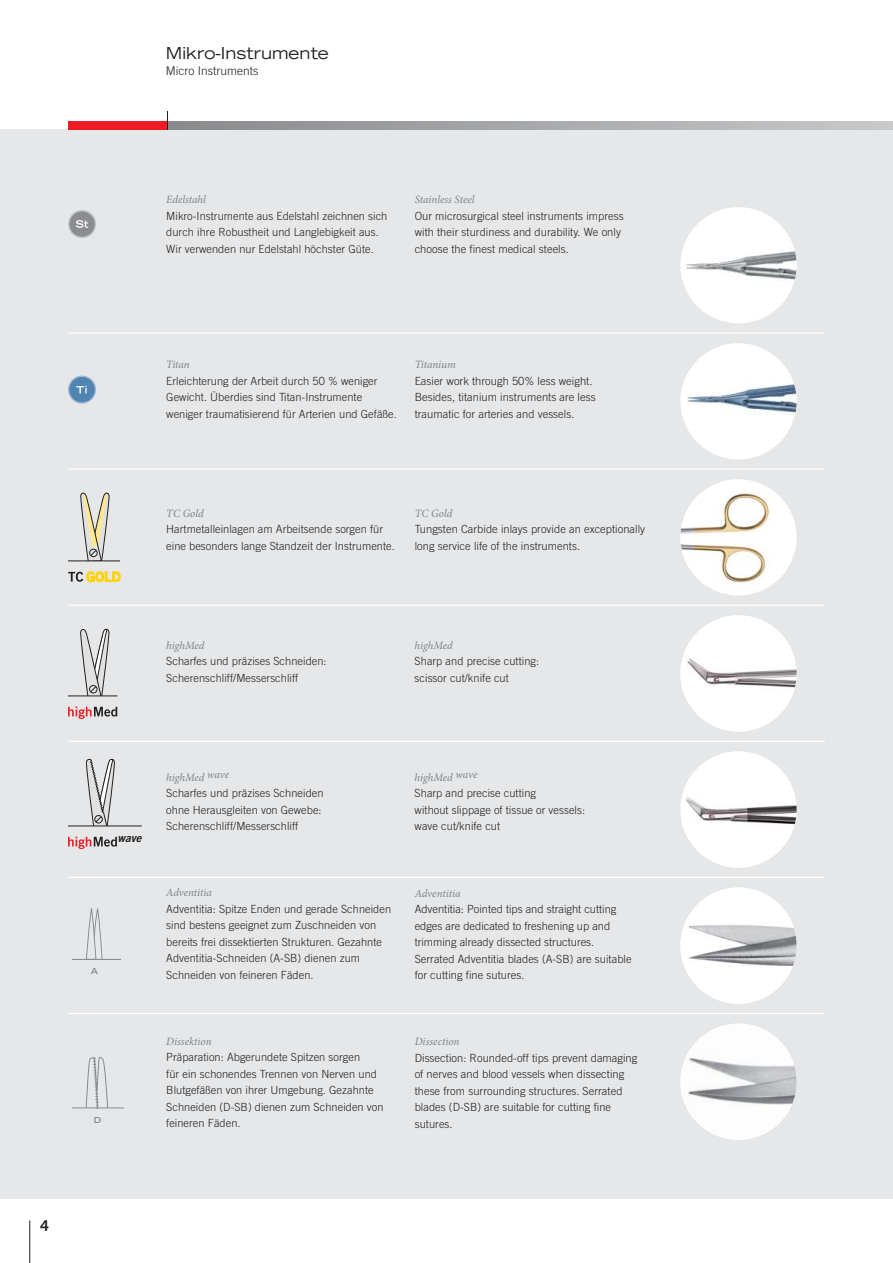
<style>
.page{position:relative;width:893px;height:1263px;background:#fff}
.page>*{position:absolute;margin:0;border:0;box-sizing:border-box;transform-origin:0 0}
.t1{font:expanded 16.5px "Trade Gothic LH";color:#231f20}
.t2{font:700 15px "Trade Gothic";color:#231f20}
.t3{font:300 12px "Trade Gothic";color:#231f20}
.t4{font:italic 11.55px "Trade Gothic Bold Two";color:#231f20}
.t5{font:300 11.25px/16.5px "Trade Gothic";letter-spacing:.005em;color:#231f20}
.t6{font:italic 11.25px "Minion Pro";letter-spacing:-.005em;color:#808285}
.t7{font:700 expanded 8.25px "Trade Gothic LH";color:#888a8c}
</style>
<div class="page">
<div style="left:0;top:129px;width:893px;height:1070px;background:#e6e7e8"></div>
<hr style="left:29px;top:1220px;width:1px;height:43px;background:#231f20">
<div style="left:68px;top:121px;width:99px;height:8px;background:#ed1c24"></div>
<svg style="left:167px;top:111px;width:1px;height:18px"></svg>
<svg style="left:86px;top:908px;width:17px;height:51px"></svg>
<hr style="left:73px;top:959px;width:47px;height:1px;background:#888a8c">
<hr style="left:72px;top:1107px;width:51px;height:1px;background:#888a8c">
<svg style="left:86px;top:1057px;width:22px;height:52px"></svg>
<svg style="left:68px;top:376px;width:28px;height:28px"></svg>
<svg style="left:68px;top:210px;width:28px;height:28px"></svg>
<hr style="left:68px;top:332px;width:757px;height:2px;background:#fff">
<hr style="left:68px;top:468px;width:757px;height:2px;background:#fff">
<hr style="left:68px;top:605px;width:757px;height:1px;background:#fff">
<hr style="left:68px;top:741px;width:757px;height:1px;background:#fff">
<hr style="left:68px;top:877px;width:757px;height:1px;background:#fff">
<hr style="left:68px;top:1013px;width:757px;height:1px;background:#fff">
<div style="left:680px;top:207px;width:117px;height:116px;background:#fff;border-radius:50%"></div>
<img style="left:685px;top:248px;width:112px;height:32px">
<div style="left:680px;top:343px;width:117px;height:116px;background:#fff;border-radius:50%"></div>
<img style="left:686px;top:381px;width:111px;height:33px">
<div style="left:680px;top:479px;width:117px;height:116px;background:#fff;border-radius:50%"></div>
<img style="left:680px;top:492px;width:90px;height:92px">
<img style="left:681px;top:615px;width:116px;height:116px;border-radius:50%">
<img style="left:683px;top:751px;width:114px;height:117px">
<img style="left:680px;top:887px;width:117px;height:117px;border-radius:50%">
<img style="left:680px;top:1023px;width:117px;height:117px;border-radius:50%">
<svg style="left:80px;top:492px;width:29px;height:68px"></svg>
<svg style="left:80px;top:628px;width:29px;height:67px"></svg>
<svg style="left:86px;top:758px;width:29px;height:67px"></svg>
<svg style="left:68px;top:571px;width:53px;height:11px"></svg>
<svg style="left:68px;top:707px;width:49px;height:12px"></svg>
<svg style="left:68px;top:837px;width:49px;height:12px"></svg>
<hr style="left:68px;top:560px;width:52px;height:1px;background:#231f20">
<hr style="left:68px;top:695px;width:49px;height:1px;background:#231f20">
<hr style="left:68px;top:825px;width:74px;height:1px;background:#231f20">
<h1 class="t1" style="left:166px;top:47px;width:165px">Mikro-Instrumente</h1>
<p class="t3" style="left:166px;top:66px;width:94px">Micro Instruments</p>
<p class="t6" style="left:166px;top:195px;width:41px">Edelstahl</p>
<p class="t5" style="left:166px;top:208px;width:223px">Mikro-Instrumente aus Edelstahl zeichnen sich durch ihre Robustheit und Langlebigkeit aus.<br>Wir verwenden nur Edelstahl höchster Güte.</p>
<p class="t6" style="left:415px;top:195px;width:61px">Stainless Steel</p>
<p class="t5" style="left:415px;top:209px;width:210px">Our microsurgical steel instruments impress with their sturdiness and durability. We only choose the finest medical steels.</p>
<h2 class="t2" style="left:40px;top:1220px;width:10px">4</h2>
<p class="t6" style="left:166px;top:360px;width:25px">Titan</p>
<p class="t5" style="left:166px;top:373px;width:232px">Erleichterung der Arbeit durch 50 % weniger<br>Gewicht. Überdies sind Titan-Instrumente weniger traumatisierend für Arterien und Gefäße.</p>
<p class="t6" style="left:415px;top:360px;width:43px">Titanium</p>
<p class="t5" style="left:415px;top:374px;width:182px">Easier work through 50% less weight.<br>Besides, titanium instruments are less traumatic for arteries and vessels.</p>
<p class="t6" style="left:166px;top:509px;width:39px">TC Gold</p>
<p class="t5" style="left:166px;top:522px;width:230px">Hartmetalleinlagen am Arbeitsende sorgen für eine besonders lange Standzeit der Instrumente.</p>
<p class="t6" style="left:415px;top:509px;width:39px">TC Gold</p>
<p class="t5" style="left:415px;top:522px;width:232px">Tungsten Carbide inlays provide an exceptionally long service life of the instruments.</p>
<p class="t6" style="left:166px;top:641px;width:40px">highMed</p>
<p class="t5" style="left:166px;top:654px;width:162px">Scharfes und präzises Schneiden:<br>Scherenschliff/Messerschliff</p>
<p class="t6" style="left:415px;top:641px;width:40px">highMed</p>
<p class="t5" style="left:415px;top:654px;width:126px">Sharp and precise cutting: scissor cut/knife cut</p>
<p class="t4" style="left:117px;top:834px;width:26px">wave</p>
<p class="t7" style="left:91px;top:968px;width:9px">A</p>
<p class="t7" style="left:94px;top:1116px;width:9px">D</p>
<p class="t6" style="left:166px;top:773px;width:64px">highMed wave</p>
<p class="t5" style="left:166px;top:786px;width:159px">Scharfes und präzises Schneiden ohne Herausgleiten von Gewebe:<br>Scherenschliff/Messerschliff</p>
<p class="t6" style="left:166px;top:888px;width:47px">Adventitia</p>
<p class="t5" style="left:166px;top:901px;width:226px">Adventitia: Spitze Enden und gerade Schneiden sind bestens geeignet zum Zuschneiden von bereits frei dissektierten Strukturen. Gezahnte Adventitia-Schneiden (A-SB) dienen zum Schneiden von feineren Fäden.</p>
<p class="t6" style="left:166px;top:1037px;width:47px">Dissektion</p>
<p class="t5" style="left:166px;top:1050px;width:219px">Präparation: Abgerundete Spitzen sorgen<br>für ein schonendes Trennen von Nerven und Blutgefäßen von ihrer Umgebung. Gezahnte Schneiden (D-SB) dienen zum Schneiden von feineren Fäden.</p>
<p class="t6" style="left:415px;top:773px;width:64px">highMed wave</p>
<p class="t5" style="left:415px;top:786px;width:172px">Sharp and precise cutting<br>without slippage of tissue or vessels: wave cut/knife cut</p>
<p class="t6" style="left:415px;top:888px;width:47px">Adventitia</p>
<p class="t5" style="left:415px;top:902px;width:218px">Adventitia: Pointed tips and straight cutting edges are dedicated to freshening up and trimming already dissected structures.<br>Serrated Adventitia blades (A-SB) are suitable for cutting fine sutures.</p>
<p class="t6" style="left:415px;top:1037px;width:46px">Dissection</p>
<p class="t5" style="left:415px;top:1050px;width:224px">Dissection: Rounded-off tips prevent damaging of nerves and blood vessels when dissecting these from surrounding structures. Serrated blades (D-SB) are suitable for cutting fine sutures.</p>
</div>
